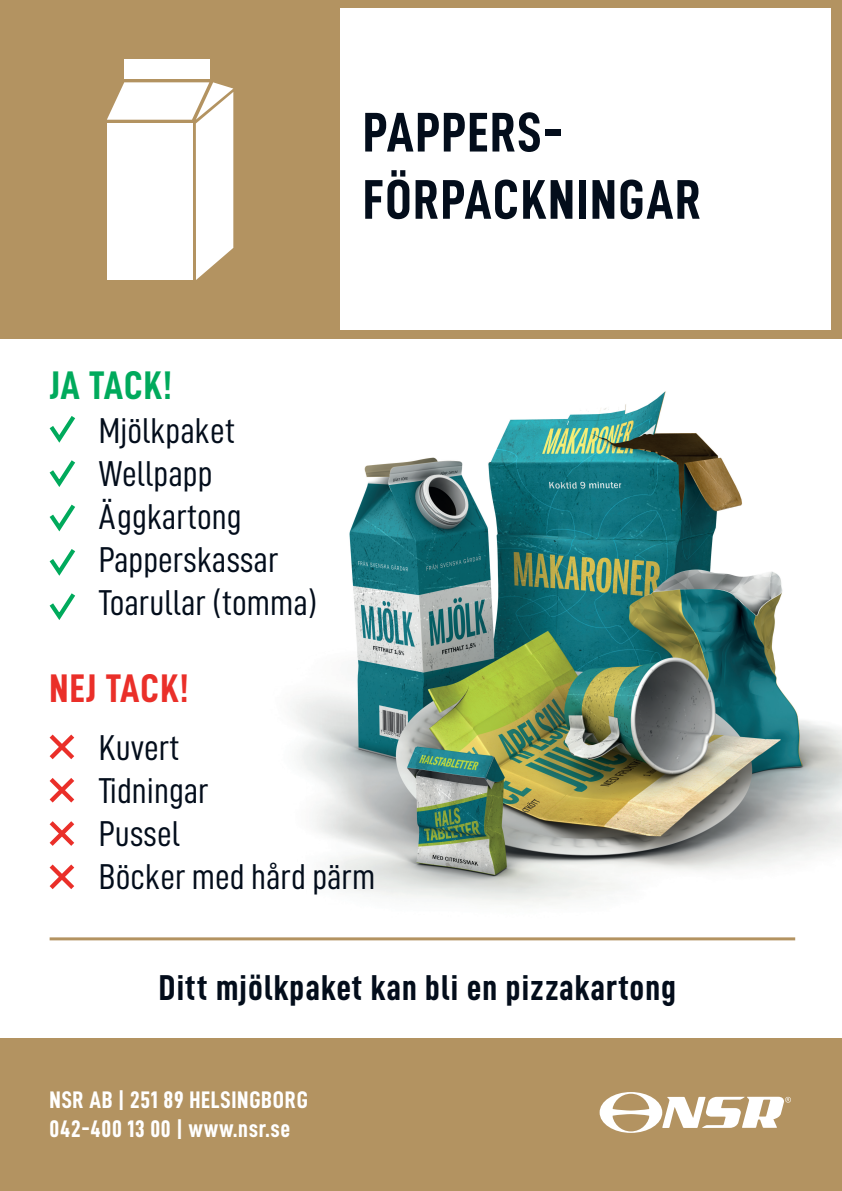
<style>
.page{position:relative;width:842px;height:1191px;background:#fff}
.page>*{position:absolute;margin:0;border:0;box-sizing:border-box;transform-origin:0 0}
.t1{font:56px/67.2px "D DIN Condensed Bold";letter-spacing:.03em;color:#030d1b}
.t2{font:40px "D DIN Condensed Bold";letter-spacing:.03em;color:#ea2f29}
.t3{font:40px "D DIN Condensed Bold";letter-spacing:.015em;color:#00aa5c}
.t4{font:36px/43.2px "D DIN Condensed";color:#030d1b}
.t5{font:36px "D DIN Condensed Bold";letter-spacing:.03em;color:#030d1b}
.t6{font:24px/28.8px "D DIN Condensed Bold";letter-spacing:.03em;color:#fff}
</style>
<div class="page">
<div style="left:0;top:0;width:842px;height:339px;background:#b39361"></div>
<div style="left:0;top:1037px;width:842px;height:154px;background:#b39361"></div>
<svg style="left:600px;top:1092px;width:191px;height:40px"></svg>
<div style="left:340px;top:9px;width:490px;height:321px;background:#fff"></div>
<div style="left:124px;top:59px;width:85px;height:20px;background:#fff"></div>
<svg style="left:107px;top:82px;width:126px;height:198px;background:#faf8f4"></svg>
<img style="left:259px;top:391px;width:583px;height:550px">
<svg style="left:49px;top:416px;width:27px;height:27px"></svg>
<svg style="left:49px;top:504px;width:26px;height:28px"></svg>
<svg style="left:49px;top:460px;width:27px;height:27px"></svg>
<svg style="left:49px;top:549px;width:27px;height:27px"></svg>
<svg style="left:49px;top:593px;width:27px;height:27px"></svg>
<hr style="left:50px;top:937px;width:745px;height:3px;background:#b39361">
<svg style="left:49px;top:734px;width:26px;height:26px"></svg>
<svg style="left:49px;top:821px;width:26px;height:25px"></svg>
<svg style="left:49px;top:778px;width:26px;height:25px"></svg>
<svg style="left:49px;top:864px;width:26px;height:25px"></svg>
<h1 class="t1" style="left:363px;top:98px;width:339px">PAPPERS-<br>FÖRPACKNINGAR</h1>
<p class="t3" style="left:50px;top:363px;width:124px">JA TACK!</p>
<p class="t4" style="left:99px;top:408px;width:220px">Mjölkpaket<br>Wellpapp<br>Äggkartong<br>Papperskassar<br>Toarullar (tomma)</p>
<p class="t2" style="left:50px;top:666px;width:140px">NEJ TACK!</p>
<p class="t4" style="left:99px;top:725px;width:278px">Kuvert<br>Tidningar<br>Pussel<br>Böcker med hård pärm</p>
<p class="t5" style="left:159px;top:967px;width:518px">Ditt mjölkpaket kan bli en pizzakartong</p>
<p class="t6" style="left:50px;top:1084px;width:260px">NSR AB | 251 89 HELSINGBORG<br>042-400 13 00 | www.nsr.se</p>
</div>
